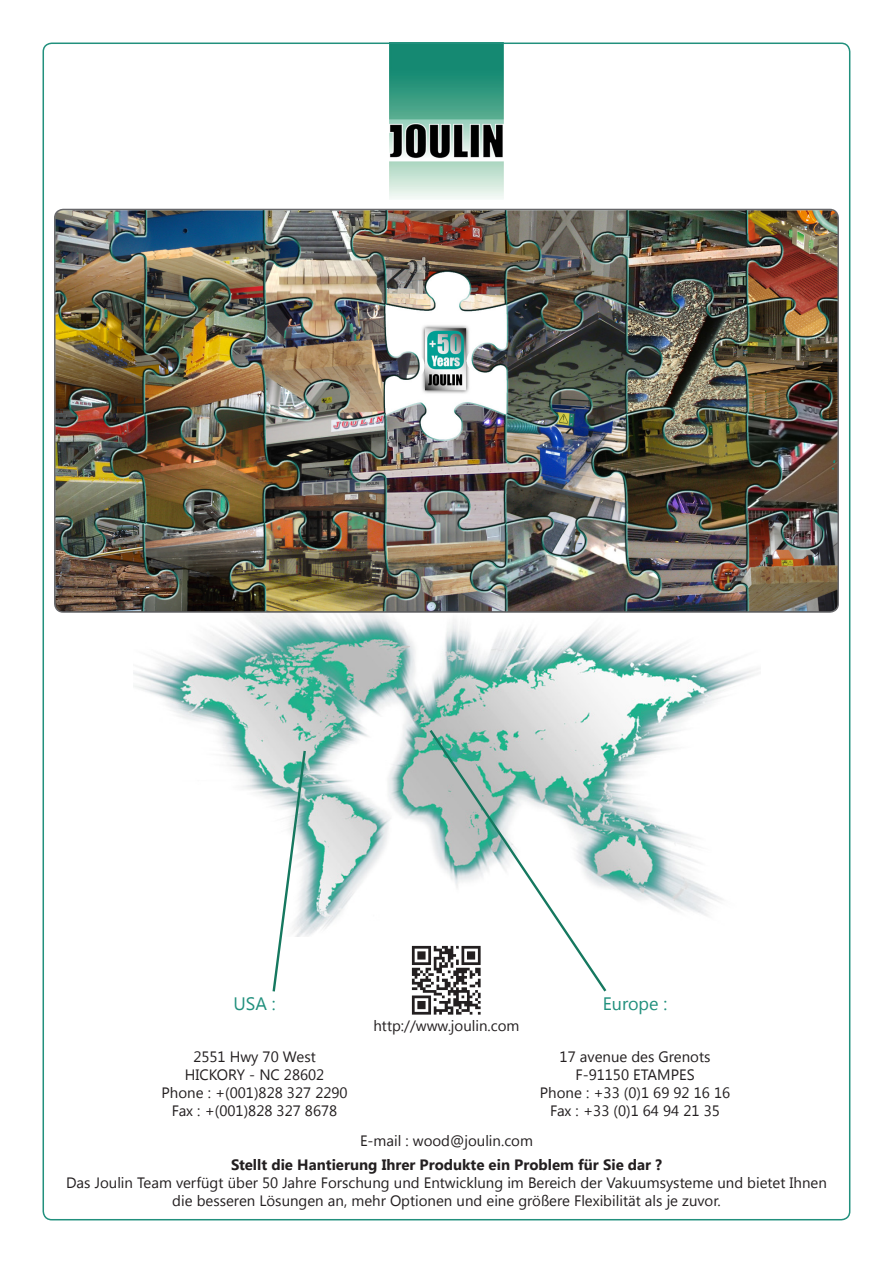
<style>
.page{position:relative;width:893px;height:1263px;background:#fff}
.page>*{position:absolute;margin:0;border:0;box-sizing:border-box;transform-origin:0 0}
.t1{font:18px "Segoe UI";color:#21907d}
.t2{font:15px/18px "Segoe UI";color:#231f20;text-align:center}
.t3{font:700 15px "Segoe UI";color:#231f20}
</style>
<div class="page">
<img style="left:389px;top:46px;width:114px;height:153px">
<img style="left:134px;top:613px;width:625px;height:323px">
<svg style="left:271px;top:748px;width:36px;height:244px"></svg>
<svg style="left:427px;top:727px;width:182px;height:265px"></svg>
<img style="left:401px;top:935px;width:90px;height:80px">
<img style="left:55px;top:209px;width:783px;height:401px">
<div style="left:54px;top:209px;width:785px;height:404px;border:2px solid #67676a;border-radius:9px"></div>
<p class="t1" style="left:233px;top:991px;width:44px">USA :</p>
<p class="t2" style="left:193px;top:1047px;width:124px">2551 Hwy 70 West</p>
<p class="t2" style="left:185px;top:1065px;width:141px">HICKORY - NC 28602</p>
<p class="t2" style="left:162px;top:1083px;width:188px">Phone : +(001)828 327 2290</p>
<p class="t2" style="left:172px;top:1101px;width:167px">Fax : +(001)828 327 8678</p>
<p class="t2" style="left:373px;top:1016px;width:147px">http://www.joulin.com</p>
<p class="t2" style="left:360px;top:1131px;width:174px">E-mail : wood@joulin.com</p>
<p class="t1" style="left:603px;top:991px;width:66px">Europe :</p>
<p class="t2" style="left:560px;top:1047px;width:152px">17 avenue des Grenots</p>
<p class="t2" style="left:575px;top:1065px;width:121px">F-91150 ETAMPES</p>
<p class="t2" style="left:540px;top:1083px;width:192px">Phone : +33 (0)1 69 92 16 16</p>
<p class="t2" style="left:550px;top:1101px;width:171px">Fax : +33 (0)1 64 94 21 35</p>
<p class="t3" style="left:231px;top:1154px;width:432px">Stellt die Hantierung Ihrer Produkte ein Problem für Sie dar ?</p>
<p class="t2" style="left:66px;top:1173px;width:762px">Das Joulin Team verfügt über 50 Jahre Forschung und Entwicklung im Bereich der Vakuumsysteme und bietet Ihnen die besseren Lösungen an, mehr Optionen und eine größere Flexibilität als je zuvor.</p>
</div>
